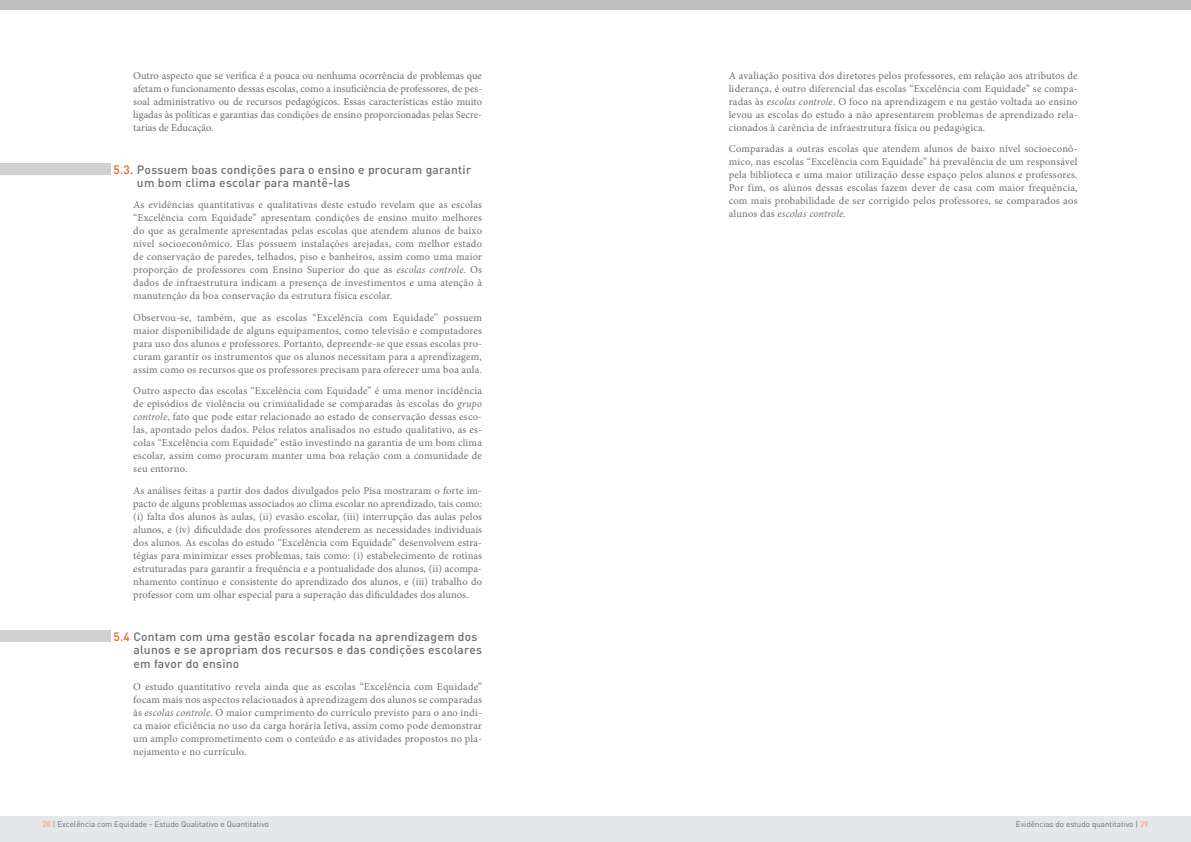
<style>
.page{position:relative;width:1191px;height:842px;background:#fff}
.page>*{position:absolute;margin:0;border:0;box-sizing:border-box;transform-origin:0 0}
.t1{font:500 12px/13px "DIN";letter-spacing:.02em;color:#6d6e71}
.t2{font:10.5px/13px "Minion Pro";letter-spacing:.015em;color:#6d6e71;text-align:justify}
.t3{font:8px "DIN";color:#6d6e71}
.s1{color:#f15d22}
.s2{font-style:italic}
.s3{color:#f68c59}
</style>
<div class="page">
<div style="left:0;top:816px;width:1191px;height:26px;background:#e6e7e8"></div>
<div style="left:0;top:0;width:1191px;height:9px;background:#bcbec0"></div>
<div style="left:0;top:163px;width:111px;height:11px;background:#cfd1d2"></div>
<div style="left:0;top:630px;width:111px;height:11px;background:#cfd1d2"></div>
<p class="t2" style="left:133px;top:69px;width:350px">Outro aspecto que se verifica é a pouca ou nenhuma ocorrência de problemas que afetam o funcionamento dessas escolas, como a insuficiência de professores, de pes&shy;soal administrativo ou de recursos pedagógicos. Essas características estão muito ligadas às políticas e garantias das condições de ensino proporcionadas pelas Secre&shy;tarias de Educação.</p>
<p class="t1" style="left:137px;top:162px;width:336px;text-indent:-24px"><span class="s1">5.3</span>. Possuem boas condições para o ensino e procuram garantir um bom clima escolar para mantê-las</p>
<p class="t2" style="left:133px;top:198px;width:350px">As evidências quantitativas e qualitativas deste estudo revelam que as escolas “Excelência com Equidade” apresentam condições de ensino muito melhores do que as geralmente apresentadas pelas escolas que atendem alunos de baixo nível socioeconômico. Elas possuem instalações arejadas, com melhor estado de conservação de paredes, telhados, piso e banheiros, assim como uma maior proporção de professores com Ensino Superior do que as <span class="s2">escolas controle</span>. Os dados de infraestrutura indicam a presença de investimentos e uma atenção à manutenção da boa conservação da estrutura física escolar.</p>
<p class="t2" style="left:133px;top:311px;width:350px">Observou-se, também, que as escolas “Excelência com Equidade” possuem maior disponibilidade de alguns equipamentos, como televisão e computadores para uso dos alunos e professores. Portanto, depreende-se que essas escolas pro&shy;curam garantir os instrumentos que os alunos necessitam para a aprendizagem, assim como os recursos que os professores precisam para oferecer uma boa aula.</p>
<p class="t2" style="left:133px;top:384px;width:350px">Outro aspecto das escolas “Excelência com Equidade” é uma menor incidência de episódios de violência ou criminalidade se comparadas às escolas do <span class="s2">grupo controle</span>, fato que pode estar relacionado ao estado de conservação dessas esco&shy;las, apontado pelos dados. Pelos relatos analisados no estudo qualitativo, as es&shy;colas “Excelência com Equidade” estão investindo na garantia de um bom clima escolar, assim como procuram manter uma boa relação com a comunidade de seu entorno.</p>
<p class="t2" style="left:133px;top:484px;width:350px">As análises feitas a partir dos dados divulgados pelo Pisa mostraram o forte im&shy;pacto de alguns problemas associados ao clima escolar no aprendizado, tais como: (i) falta dos alunos às aulas, (ii) evasão escolar, (iii) interrupção das aulas pelos alunos, e (iv) dificuldade dos professores atenderem as necessidades individuais dos alunos. As escolas do estudo “Excelência com Equidade” desenvolvem estra&shy;tégias para minimizar esses problemas, tais como: (i) estabelecimento de rotinas estruturadas para garantir a frequência e a pontualidade dos alunos, (ii) acompa&shy;nhamento contínuo e consistente do aprendizado dos alunos, e (iii) trabalho do professor com um olhar especial para a superação das dificuldades dos alunos.</p>
<p class="t1" style="left:133px;top:629px;width:350px;text-indent:-20px"><span class="s1">5.4</span> Contam com uma gestão escolar focada na aprendizagem dos alunos e se apropriam dos recursos e das condições escolares</p>
<p class="t1" style="left:133px;top:657px;width:107px">em favor do ensino</p>
<p class="t2" style="left:133px;top:680px;width:350px">O estudo quantitativo revela ainda que as escolas “Excelência com Equidade” focam mais nos aspectos relacionados à aprendizagem dos alunos se comparadas às <span class="s2">escolas controle</span>. O maior cumprimento do currículo previsto para o ano indi&shy;ca maior eficiência no uso da carga horária letiva, assim como pode demonstrar um amplo comprometimento com o conteúdo e as atividades propostos no pla&shy;nejamento e no currículo.</p>
<p class="t3" style="left:43px;top:819px;width:228px"><span class="s3">28</span> | Excelência com Equidade - Estudo Qualitativo e Quantitativo</p>
<p class="t2" style="left:729px;top:69px;width:350px">A avaliação positiva dos diretores pelos professores, em relação aos atributos de liderança, é outro diferencial das escolas “Excelência com Equidade” se compa&shy;radas às <span class="s2">escolas controle</span>. O foco na aprendizagem e na gestão voltada ao ensino levou as escolas do estudo a não apresentarem problemas de aprendizado rela&shy;cionados à carência de infraestrutura física ou pedagógica.</p>
<p class="t2" style="left:729px;top:142px;width:350px">Comparadas a outras escolas que atendem alunos de baixo nível socioeconô&shy;mico, nas escolas “Excelência com Equidade” há prevalência de um responsável pela biblioteca e uma maior utilização desse espaço pelos alunos e professores.<br>Por fim, os alunos dessas escolas fazem dever de casa com maior frequência, com mais probabilidade de ser corrigido pelos professores, se comparados aos alunos das <span class="s2">escolas controle</span>.</p>
<p class="t3" style="left:1016px;top:819px;width:134px">Evidências do estudo quantitativo | <span class="s3">29</span></p>
</div>
